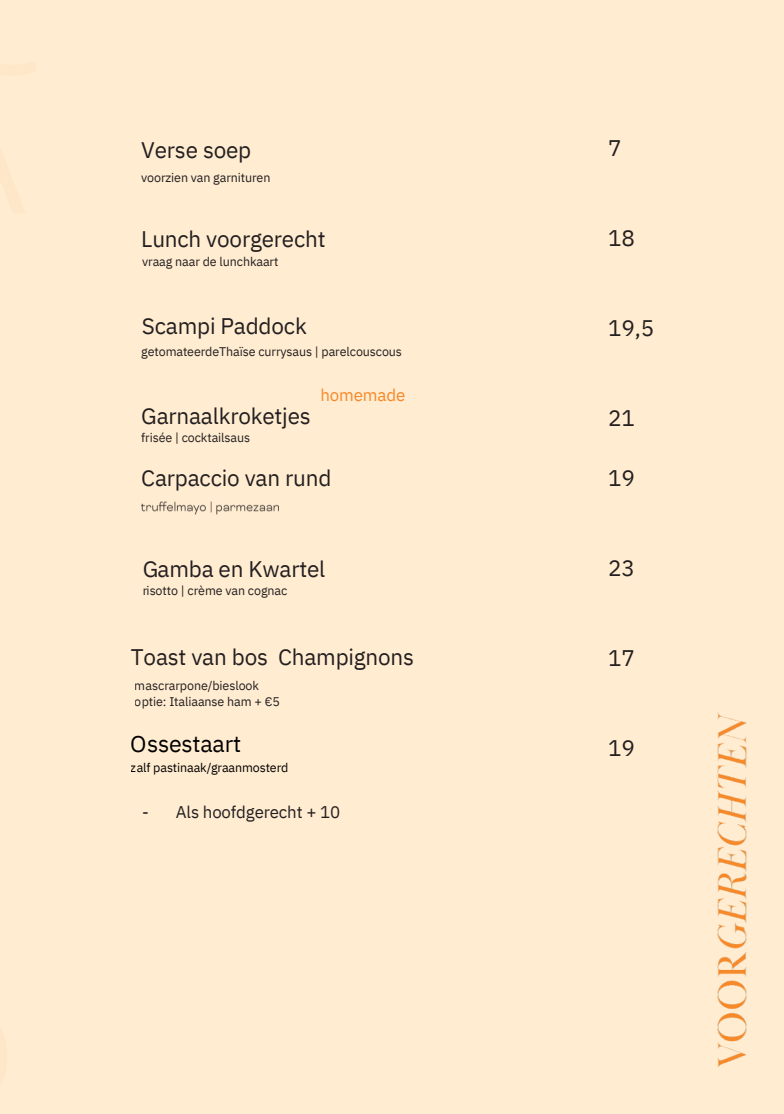
<style>
.page{position:relative;width:784px;height:1114px;background:#ffecd1}
.page>*{position:absolute;margin:0;border:0;box-sizing:border-box;transform-origin:0 0}
.t1{font:23px "IBM Plex Sans";letter-spacing:-.01em;color:#000}
.t2{font:22.5px "IBM Plex Sans";letter-spacing:-.01em;color:#231f20}
.t3{font:17px "IBM Plex Sans";letter-spacing:-.01em;color:#231f20}
.t4{font:17px "IBM Plex Sans";letter-spacing:-.01em;color:#f68929}
.t5{font:12.5px/16.8px "IBM Plex Sans";letter-spacing:-.01em;color:#231f20}
.t6{font:12.5px "IBM Plex Sans";letter-spacing:-.01em;color:#000}
</style>
<div class="page">
<img style="left:141px;top:501px;width:137px;height:14px">
<img style="left:717px;top:712px;width:30px;height:356px">
<h2 class="t2" style="left:141px;top:135px;width:112px">Verse soep</h2>
<p class="t5" style="left:141px;top:169px;width:131px">voorzien van garnituren</p>
<h3 class="t2" style="left:141px;top:224px;width:186px">Lunch voorgerecht</h3>
<p class="t5" style="left:142px;top:253px;width:138px">vraag naar de lunchkaart</p>
<p class="t2" style="left:142px;top:311px;width:166px">Scampi Paddock</p>
<p class="t5" style="left:141px;top:343px;width:262px">getomateerdeThaïse currysaus | parelcouscous</p>
<h2 class="t2" style="left:141px;top:401px;width:171px">Garnaalkroketjes</h2>
<p class="t5" style="left:141px;top:429px;width:110px">frisée | cocktailsaus</p>
<p class="t4" style="left:320px;top:384px;width:86px">homemade</p>
<p class="t2" style="left:141px;top:463px;width:192px">Carpaccio van rund</p>
<h2 class="t2" style="left:142px;top:554px;width:185px">Gamba en Kwartel</h2>
<p class="t5" style="left:142px;top:582px;width:147px">risotto | crème van cognac</p>
<p class="t2" style="left:131px;top:642px;width:285px">Toast van bos Champignons</p>
<p class="t5" style="left:135px;top:676px;width:147px">mascrarpone/bieslook optie: Italiaanse ham + €5</p>
<h1 class="t1" style="left:131px;top:729px;width:112px">Ossestaart</h1>
<p class="t6" style="left:131px;top:759px;width:159px">zalf pastinaak/graanmosterd</p>
<p class="t3" style="left:142px;top:800px;width:8px">-</p>
<p class="t3" style="left:176px;top:800px;width:166px">Als hoofdgerecht + 10</p>
<h2 class="t2" style="left:608px;top:133px;width:15px">7</h2>
<h2 class="t2" style="left:608px;top:223px;width:28px">18</h2>
<h2 class="t2" style="left:608px;top:313px;width:48px">19,5</h2>
<h2 class="t2" style="left:608px;top:403px;width:28px">21</h2>
<h2 class="t2" style="left:608px;top:463px;width:28px">19</h2>
<h2 class="t2" style="left:608px;top:553px;width:28px">23</h2>
<h2 class="t2" style="left:608px;top:643px;width:28px">17</h2>
<p class="t2" style="left:608px;top:733px;width:28px">19</p>
</div>
